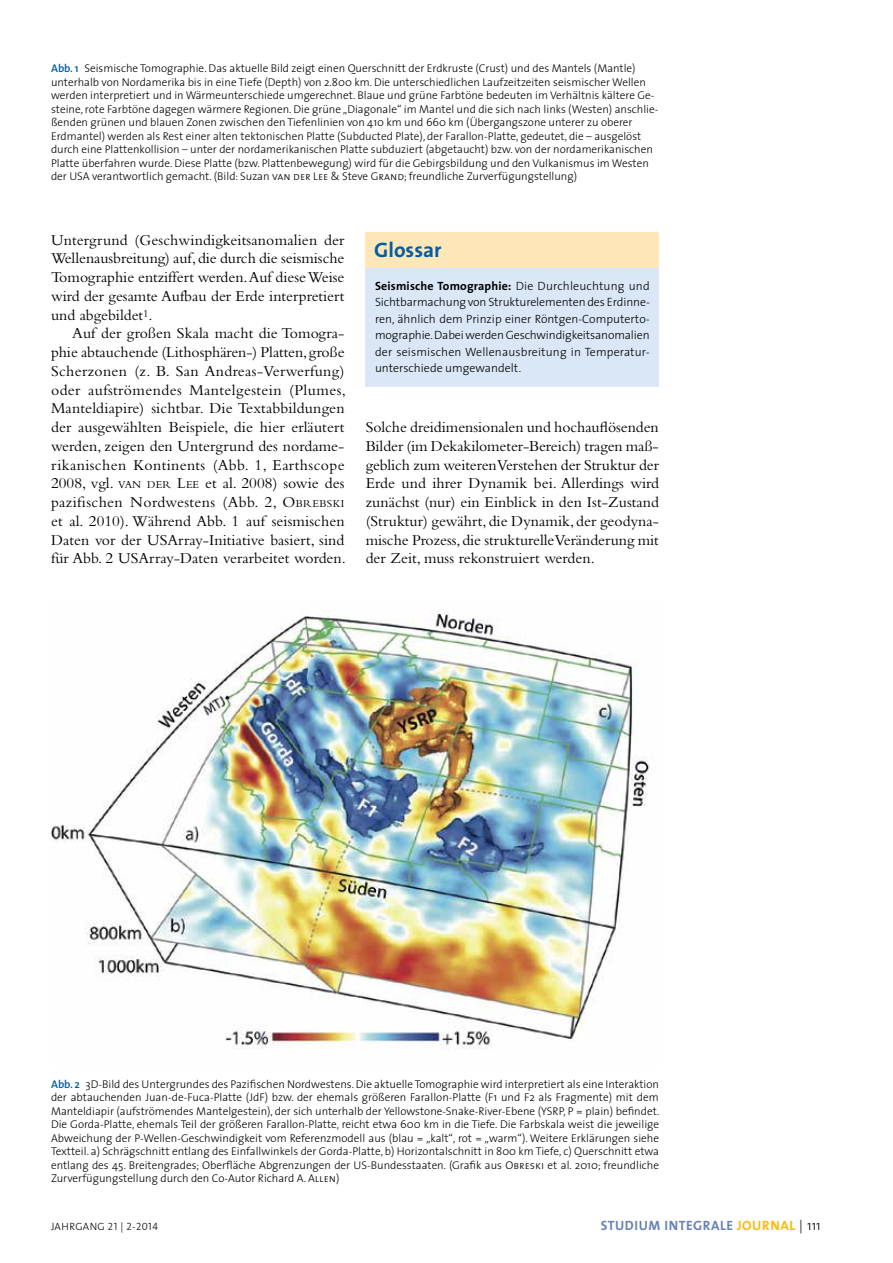
<style>
.page{position:relative;width:893px;height:1263px;background:#fff}
.page>*{position:absolute;margin:0;border:0;box-sizing:border-box;transform-origin:0 0}
.t1{font:700 21px "The Sans";color:#005da4}
.t2{font:15.75px/18.8px "Bembo";color:#000;text-align:justify}
.t3{font:700 13.5px "The Sans";letter-spacing:.04em;color:#6782ba}
.t4{font:300 12px/16.5px "The Sans";color:#000;text-align:justify}
.t5{font:300 11.25px/13.5px "The Sans";color:#000;text-align:justify}
.t6{font:10.5px "The Sans Light Caps";letter-spacing:.04em;color:#000}
.s1{font-weight:600;color:#005da4}
.s2{font-family:"The Sans Light Caps";font-weight:400}
.s3{font-size:10.95px}
.s4{font-style:inherit}
.s5{font-weight:700}
.s6{color:#fdb913}
.s7{font-weight:300;color:#000}
</style>
<div class="page">
<div style="left:366px;top:233px;width:293px;height:36px;background:#ffe7b9"></div>
<div style="left:366px;top:268px;width:293px;height:119px;background:#d9e7f6"></div>
<img style="left:51px;top:610px;width:604px;height:440px">
<p class="t5" style="left:51px;top:61px;width:609px;text-align:left"><span class="s1">Abb. 1</span> Seismische Tomographie. Das aktuelle Bild zeigt einen Querschnitt der Erdkruste (Crust) und des Mantels (Mantle) unterhalb von Nordamerika bis in eine Tiefe (Depth) von 2.800 km. Die unterschiedlichen Laufzeitzeiten seismischer Wellen werden interpretiert und in Wärmeunterschiede umgerechnet. Blaue und grüne Farbtöne bedeuten im Verhältnis kältere Ge&shy;steine, rote Farbtöne dagegen wärmere Regionen. Die grüne „Diagonale“ im Mantel und die sich nach links (Westen) anschlie&shy;ßenden grünen und blauen Zonen zwischen den Tiefenlinien von 410 km und 660 km (Übergangszone unterer zu oberer Erdmantel) werden als Rest einer alten tektonischen Platte (Subducted Plate), der Farallon-Platte, gedeutet, die – ausgelöst durch eine Plattenkollision – unter der nordamerikanischen Platte subduziert (abgetaucht) bzw. von der nordamerikanischen Platte überfahren wurde. Diese Platte (bzw. Plattenbewegung) wird für die Gebirgsbildung und den Vulkanismus im Westen der USA verantwortlich gemacht. (Bild: Suzan <span class="s2">van der Lee</span> &amp; Steve <span class="s2">Grand</span>; freundliche Zurverfügungstellung)</p>
<h2 class="t2" style="left:51px;top:230px;width:295px">Untergrund (Geschwindigkeitsanomalien der Wellenausbreitung) auf, die durch die seismische Tomographie entziffert werden. Auf diese Weise wird der gesamte Aufbau der Erde interpretiert und abgebildet<sup>1</sup>.</h2>
<p class="t2" style="left:51px;top:324px;width:297px;text-indent:21px">Auf der großen Skala macht die Tomogra&shy;phie abtauchende (Lithosphären-) Platten, große Scherzonen (z. B. San Andreas-Verwerfung) oder aufströmendes Mantelgestein (Plumes, Manteldiapire) sichtbar. Die Textabbildungen der ausgewählten Beispiele, die hier erläutert werden, zeigen den Untergrund des nordame&shy;rikanischen Kontinents (Abb. 1, Earthscope 2008, vgl. <span class="s3">VAN DER</span> <span class="s4">L</span><span class="s3">EE</span> et al. <span class="s4">2008</span>) sowie des pazifischen Nordwestens (Abb. 2, <span class="s4">O</span><span class="s3">BREBSKI </span>et al. 2010). Während Abb. 1 auf seismischen Daten vor der USArray-Initiative basiert, sind für Abb. 2 USArray-Daten verarbeitet worden.</p>
<h1 class="t1" style="left:374px;top:232px;width:69px">Glossar</h1>
<p class="t4" style="left:375px;top:277px;width:276px"><span class="s5">Seismische Tomographie:</span> Die Durchleuchtung und Sichtbarmachung von Strukturelementen des Erdinne&shy;ren, ähnlich dem Prinzip einer Röntgen-Computerto&shy;mographie. Dabei werden Geschwindigkeitsanomalien der seismischen Wellenausbreitung in Temperatur&shy;unterschiede umgewandelt.</p>
<p class="t2" style="left:366px;top:417px;width:295px">Solche dreidimensionalen und hochauflösenden Bilder (im Dekakilometer-Bereich) tragen maß&shy;geblich zum weiteren Verstehen der Struktur der Erde und ihrer Dynamik bei. Allerdings wird zunächst (nur) ein Einblick in den Ist-Zustand (Struktur) gewährt, die Dynamik, der geodyna&shy;mische Prozess, die strukturelle Veränderung mit der Zeit, muss rekonstruiert werden.</p>
<p class="t5" style="left:51px;top:1077px;width:610px"><span class="s1">Abb. 2</span> 3D-Bild des Untergrundes des Pazifischen Nordwestens. Die aktuelle Tomographie wird interpretiert als eine Interaktion der abtauchenden Juan-de-Fuca-Platte (JdF) bzw. der ehemals größeren Farallon-Platte (F1 und F2 als Fragmente) mit dem Manteldiapir (aufströmendes Mantelgestein), der sich unterhalb der Yellowstone-Snake-River-Ebene (YSRP, P = plain) befindet.<br>Die Gorda-Platte, ehemals Teil der größeren Farallon-Platte, reicht etwa 600 km in die Tiefe. Die Farbskala weist die jeweilige Abweichung der P-Wellen-Geschwindigkeit vom Referenzmodell aus (blau = „kalt“, rot = „warm“). Weitere Erklärungen siehe Textteil. a) Schrägschnitt entlang des Einfallwinkels der Gorda-Platte, b) Horizontalschnitt in 800 km Tiefe, c) Querschnitt etwa entlang des 45. Breitengrades; Oberfläche Abgrenzungen der US-Bundesstaaten. (Grafik aus <span class="s2">Obreski</span> et al. 2010; freundliche Zurverfügungstellung durch den Co-Autor Richard A. <span class="s2">Allen</span>)</p>
<p class="t6" style="left:51px;top:1218px;width:108px">JAHRGANG 21 | 2-2014</p>
<p class="t3" style="left:601px;top:1214px;width:221px">STUDIUM INTEGRALE <span class="s6">JOURNAL</span> <span class="s7">| 111</span></p>
</div>
